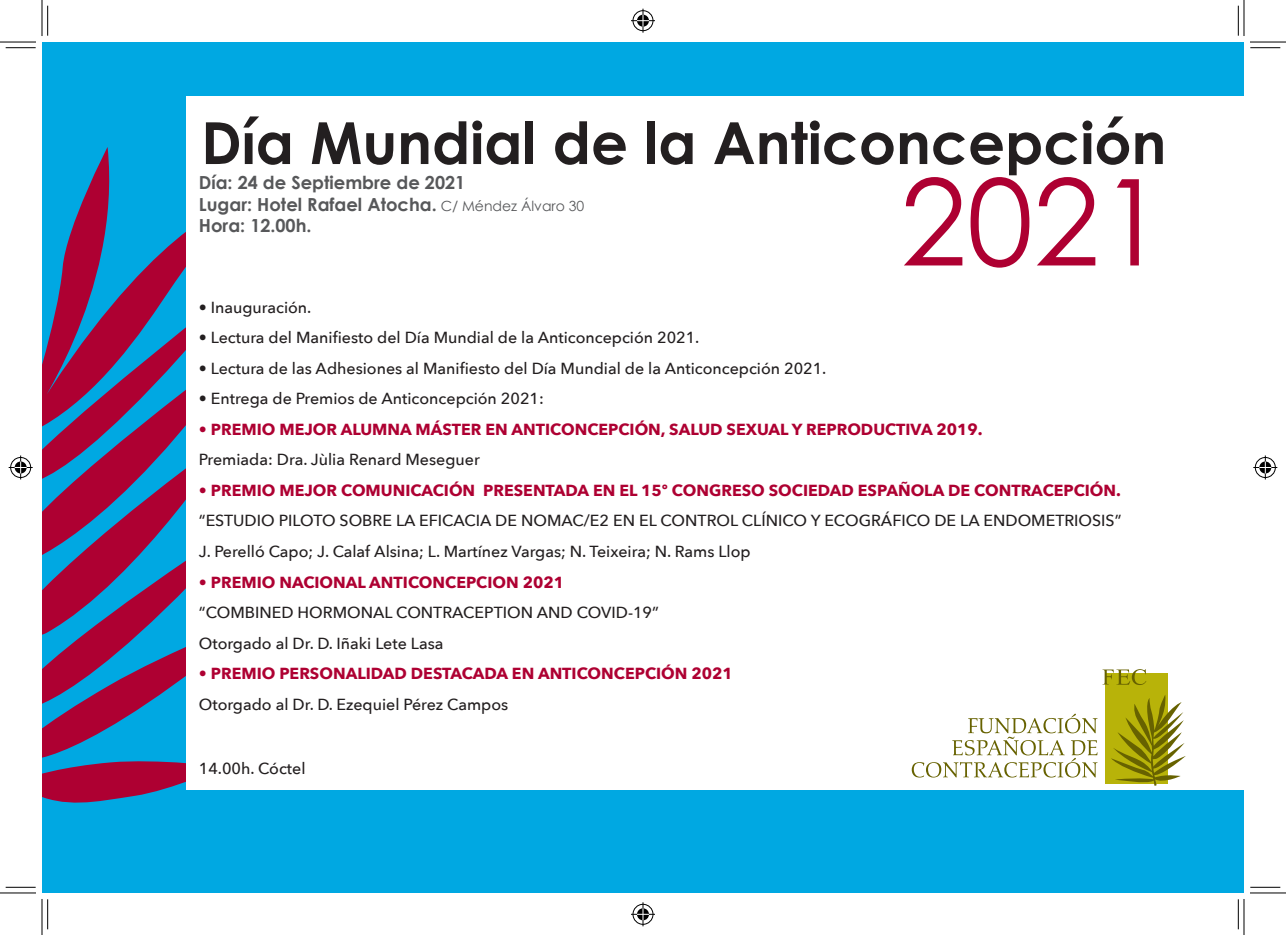
<style>
.page{position:relative;width:1286px;height:935px;background:#fff}
.page>*{position:absolute;margin:0;border:0;box-sizing:border-box;transform-origin:0 0}
.t1{font:120px "Century Gothic";color:#ae0032}
.t2{font:700 58px "Century Gothic";color:#231f20}
.t3{font:700 18px "Century Gothic";color:#57585a}
.t4{font:500 16px "Avenir Next";color:#231f20}
.t5{font:700 16px "Avenir Next";color:#ae0032}
.s1{font-weight:400;font-size:14px}
</style>
<div class="page">
<div style="left:42px;top:790px;width:1202px;height:102px;background:#00a8e2"></div>
<div style="left:42px;top:42px;width:1202px;height:54px;background:#00a8e2"></div>
<div style="left:42px;top:42px;width:143px;height:850px;background:#00a8e2"></div>
<svg style="left:42px;top:147px;width:143px;height:656px"></svg>
<div style="left:1105px;top:672px;width:63px;height:111px;background:#b8b309"></div>
<svg style="left:1111px;top:695px;width:75px;height:91px"></svg>
<svg style="left:1102px;top:669px;width:44px;height:16px"></svg>
<svg style="left:912px;top:713px;width:185px;height:64px"></svg>
<hr style="left:6px;top:47px;width:30px;height:1px;background:#000">
<hr style="left:1250px;top:47px;width:30px;height:1px;background:#000">
<hr style="left:6px;top:886px;width:30px;height:1px;background:#000">
<hr style="left:1250px;top:886px;width:30px;height:1px;background:#000">
<hr style="left:47px;top:6px;width:1px;height:30px;background:#000">
<hr style="left:47px;top:899px;width:1px;height:30px;background:#000">
<hr style="left:1238px;top:6px;width:1px;height:30px;background:#000">
<hr style="left:1238px;top:899px;width:1px;height:30px;background:#000">
<hr style="left:0;top:42px;width:36px;height:1px;background:#000">
<hr style="left:1250px;top:42px;width:36px;height:1px;background:#000">
<hr style="left:0;top:892px;width:36px;height:1px;background:#000">
<hr style="left:1250px;top:892px;width:36px;height:1px;background:#000">
<hr style="left:42px;top:0;width:1px;height:36px;background:#000">
<hr style="left:42px;top:898px;width:1px;height:36px;background:#000">
<hr style="left:1244px;top:0;width:1px;height:36px;background:#000">
<hr style="left:1244px;top:898px;width:1px;height:36px;background:#000">
<svg style="left:631px;top:9px;width:24px;height:24px"></svg>
<svg style="left:631px;top:902px;width:24px;height:24px"></svg>
<svg style="left:9px;top:455px;width:24px;height:24px"></svg>
<svg style="left:1253px;top:455px;width:24px;height:24px"></svg>
<p class="t2" style="left:201px;top:106px;width:967px">Día Mundial de la Anticoncepción</p>
<p class="t1" style="left:900px;top:138px;width:267px">2021</p>
<p class="t4" style="left:199px;top:293px;width:114px">• Inauguración.</p>
<p class="t4" style="left:199px;top:324px;width:502px">• Lectura del Manifiesto del Día Mundial de la Anticoncepción 2021.</p>
<p class="t4" style="left:199px;top:354px;width:629px">• Lectura de las Adhesiones al Manifiesto del Día Mundial de la Anticoncepción 2021.</p>
<p class="t4" style="left:199px;top:385px;width:346px">• Entrega de Premios de Anticoncepción 2021:</p>
<p class="t5" style="left:199px;top:415px;width:785px">• PREMIO MEJOR ALUMNA MÁSTER EN ANTICONCEPCIÓN, SALUD SEXUAL Y REPRODUCTIVA 2019.</p>
<p class="t4" style="left:199px;top:446px;width:282px">Premiada: Dra. Jùlia Renard Meseguer</p>
<p class="t5" style="left:199px;top:476px;width:924px">• PREMIO MEJOR COMUNICACIÓN PRESENTADA EN EL 15º CONGRESO SOCIEDAD ESPAÑOLA DE CONTRACEPCIÓN.</p>
<p class="t4" style="left:199px;top:507px;width:924px">“ESTUDIO PILOTO SOBRE LA EFICACIA DE NOMAC/E2 EN EL CONTROL CLÍNICO Y ECOGRÁFICO DE LA ENDOMETRIOSIS”</p>
<p class="t4" style="left:199px;top:537px;width:553px">J. Perelló Capo; J. Calaf Alsina; L. Martínez Vargas; N. Teixeira; N. Rams Llop</p>
<p class="t5" style="left:199px;top:568px;width:367px">• PREMIO NACIONAL ANTICONCEPCION 2021</p>
<p class="t4" style="left:199px;top:599px;width:462px">“COMBINED HORMONAL CONTRACEPTION AND COVID-19”</p>
<p class="t4" style="left:199px;top:629px;width:246px">Otorgado al Dr. D. Iñaki Lete Lasa</p>
<p class="t5" style="left:199px;top:659px;width:535px">• PREMIO PERSONALIDAD DESTACADA EN ANTICONCEPCIÓN 2021</p>
<p class="t4" style="left:199px;top:690px;width:311px">Otorgado al Dr. D. Ezequiel Pérez Campos</p>
<p class="t3" style="left:199px;top:171px;width:268px">Día: 24 de Septiembre de 2021</p>
<p class="t3" style="left:199px;top:193px;width:387px">Lugar: Hotel Rafael Atocha. <span class="s1">C/ Méndez Álvaro 30</span></p>
<p class="t3" style="left:199px;top:214px;width:114px">Hora: 12.00h.</p>
<p class="t4" style="left:199px;top:755px;width:108px">14.00h. Cóctel</p>
</div>
